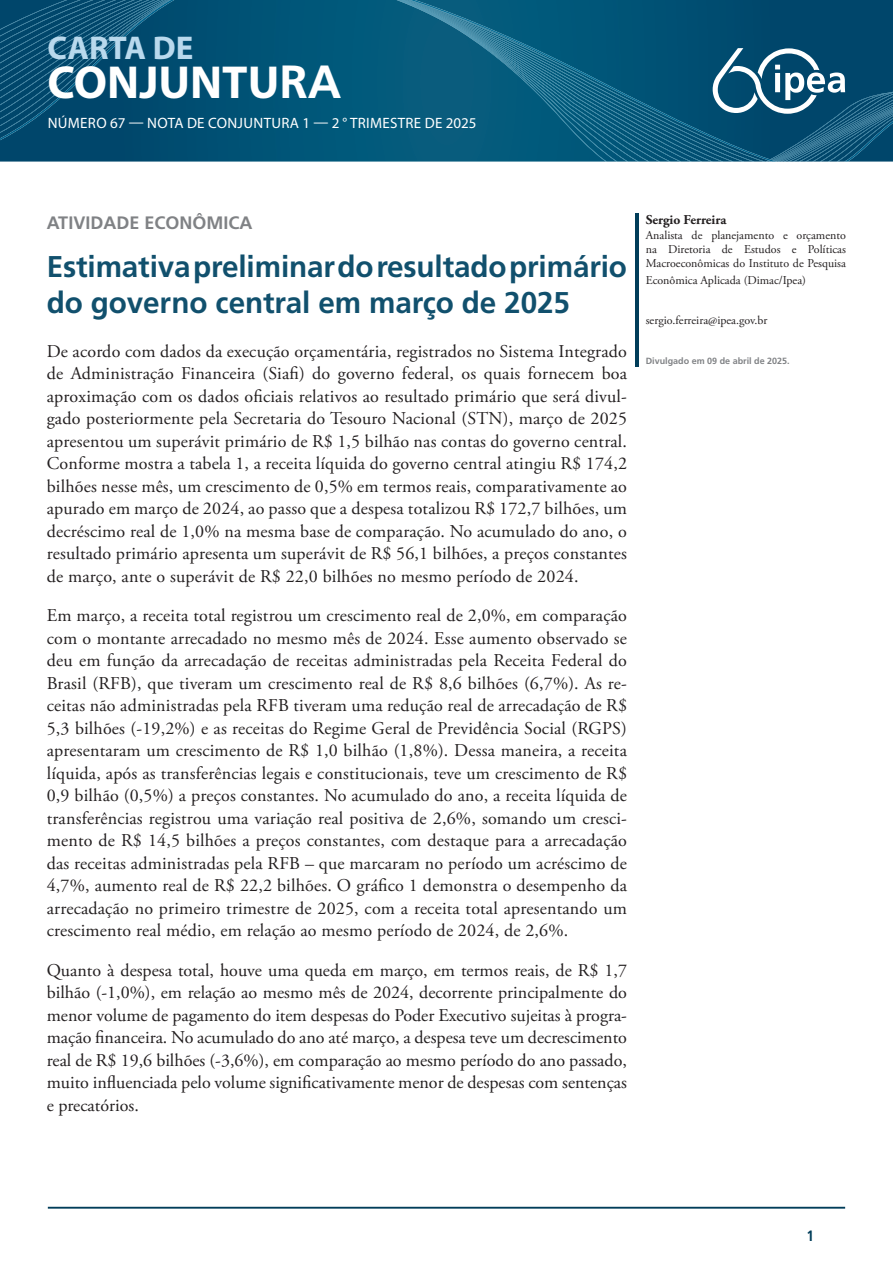
<style>
.page{position:relative;width:893px;height:1263px;background:#fff}
.page>*{position:absolute;margin:0;border:0;box-sizing:border-box;transform-origin:0 0}
.t1{font:700 46.5px "Myriad Pro";color:#fff}
.t2{font:700 33px "Myriad Pro";color:#b9d9ed}
.titulo-principal{font:700 30px/36px "Frutiger LT Pro";letter-spacing:-.005em;color:#11506d}
.corpo_de_texto{font:18px/22.5px "Adobe Garamond Pro";letter-spacing:.01em;color:#231f20;text-align:justify}
.t3{font:700 18px "Frutiger LT Pro";color:#808285}
.t4{font:15px "Myriad Pro";letter-spacing:.02em;color:#fff}
.t5{font:700 condensed 15px "Frutiger LT Pro";color:#013d59}
.nome_autor{font:700 13.5px "Adobe Garamond Pro";color:#231f20}
.cargo_autor{font:12px/14.4px "Adobe Garamond Pro";color:#231f20;text-align:justify}
.cargo_autor-2{font:700 9px "Frutiger LT Pro";color:#808285}
.s1{font-family:"Frutiger LT Pro"}
</style>
<div class="page">
<hr style="left:48px;top:1207px;width:797px;height:1px;background:#013d59">
<div style="left:777px;top:0;width:116px;height:48px;background:#00466b"></div>
<svg style="left:0;top:0;width:410px;height:162px;background:#015477"></svg>
<svg style="left:0;top:0;width:174px;height:140px;background:#084e72"></svg>
<svg style="left:410px;top:0;width:367px;height:162px;background:#095b7d"></svg>
<svg style="left:713px;top:48px;width:180px;height:114px;background:#256383"></svg>
<hr style="left:635px;top:213px;width:3px;height:154px;background:#013d59">
<h2 class="t2" style="left:48px;top:26px;width:147px">CARTA DE</h2>
<h1 class="t1" style="left:48px;top:52px;width:295px">CONJUNTU<span class="s1">RA</span></h1>
<p class="t4" style="left:48px;top:114px;width:430px">NÚMERO 67 — NOTA DE CONJUNTURA 1 — 2 ° TRIMESTRE DE 2025</p>
<p class="t3" style="left:47px;top:212px;width:207px">ATIVIDADE ECONÔMICA</p>
<p class="titulo-principal" style="left:47px;top:248px;width:582px">Estimativa preliminar do resultado primário do governo central em março de 2025</p>
<p class="corpo_de_texto" style="left:47px;top:340px;width:582px">De acordo com dados da execução orçamentária, registrados no Sistema Integrado de Administração Financeira (Siafi) do governo federal, os quais fornecem boa aproximação com os dados oficiais relativos ao resultado primário que será divul&shy;gado posteriormente pela Secretaria do Tesouro Nacional (STN), março de 2025 apresentou um superávit primário de R$ 1,5 bilhão nas contas do governo central.<br>Conforme mostra a tabela 1, a receita líquida do governo central atingiu R$ 174,2 bilhões nesse mês, um crescimento de 0,5% em termos reais, comparativamente ao apurado em março de 2024, ao passo que a despesa totalizou R$ 172,7 bilhões, um decréscimo real de 1,0% na mesma base de comparação. No acumulado do ano, o resultado primário apresenta um superávit de R$ 56,1 bilhões, a preços constantes de março, ante o superávit de R$ 22,0 bilhões no mesmo período de 2024.</p>
<p class="corpo_de_texto" style="left:47px;top:605px;width:582px">Em março, a receita total registrou um crescimento real de 2,0%, em comparação com o montante arrecadado no mesmo mês de 2024. Esse aumento observado se deu em função da arrecadação de receitas administradas pela Receita Federal do Brasil (RFB), que tiveram um crescimento real de R$ 8,6 bilhões (6,7%). As re&shy;ceitas não administradas pela RFB tiveram uma redução real de arrecadação de R$ 5,3 bilhões (-19,2%) e as receitas do Regime Geral de Previdência Social (RGPS) apresentaram um crescimento de R$ 1,0 bilhão (1,8%). Dessa maneira, a receita líquida, após as transferências legais e constitucionais, teve um crescimento de R$ 0,9 bilhão (0,5%) a preços constantes. No acumulado do ano, a receita líquida de transferências registrou uma variação real positiva de 2,6%, somando um cresci&shy;mento de R$ 14,5 bilhões a preços constantes, com destaque para a arrecadação das receitas administradas pela RFB – que marcaram no período um acréscimo de 4,7%, aumento real de R$ 22,2 bilhões. O gráfico 1 demonstra o desempenho da arrecadação no primeiro trimestre de 2025, com a receita total apresentando um crescimento real médio, em relação ao mesmo período de 2024, de 2,6%.</p>
<p class="corpo_de_texto" style="left:47px;top:959px;width:582px">Quanto à despesa total, houve uma queda em março, em termos reais, de R$ 1,7 bilhão (-1,0%), em relação ao mesmo mês de 2024, decorrente principalmente do menor volume de pagamento do item despesas do Poder Executivo sujeitas à progra&shy;mação financeira. No acumulado do ano até março, a despesa teve um decrescimento real de R$ 19,6 bilhões (-3,6%), em comparação ao mesmo período do ano passado, muito influenciada pelo volume significativamente menor de despesas com sentenças e precatórios.</p>
<p class="nome_autor" style="left:646px;top:212px;width:82px">Sergio Ferreira</p>
<p class="cargo_autor" style="left:646px;top:228px;width:202px">Analista de planejamento e orçamento na Diretoria de Estudos e Políticas Macroeconômicas do Instituto de Pesquisa</p>
<p class="cargo_autor" style="left:646px;top:273px;width:162px">Econômica Aplicada (Dimac/Ipea)</p>
<p class="cargo_autor" style="left:646px;top:313px;width:123px">sergio.ferreira@ipea.gov.br</p>
<p class="cargo_autor-2" style="left:646px;top:356px;width:146px">Divulgado em 09 de abril de 2025.</p>
<p class="t5" style="left:807px;top:1227px;width:9px">1</p>
</div>
